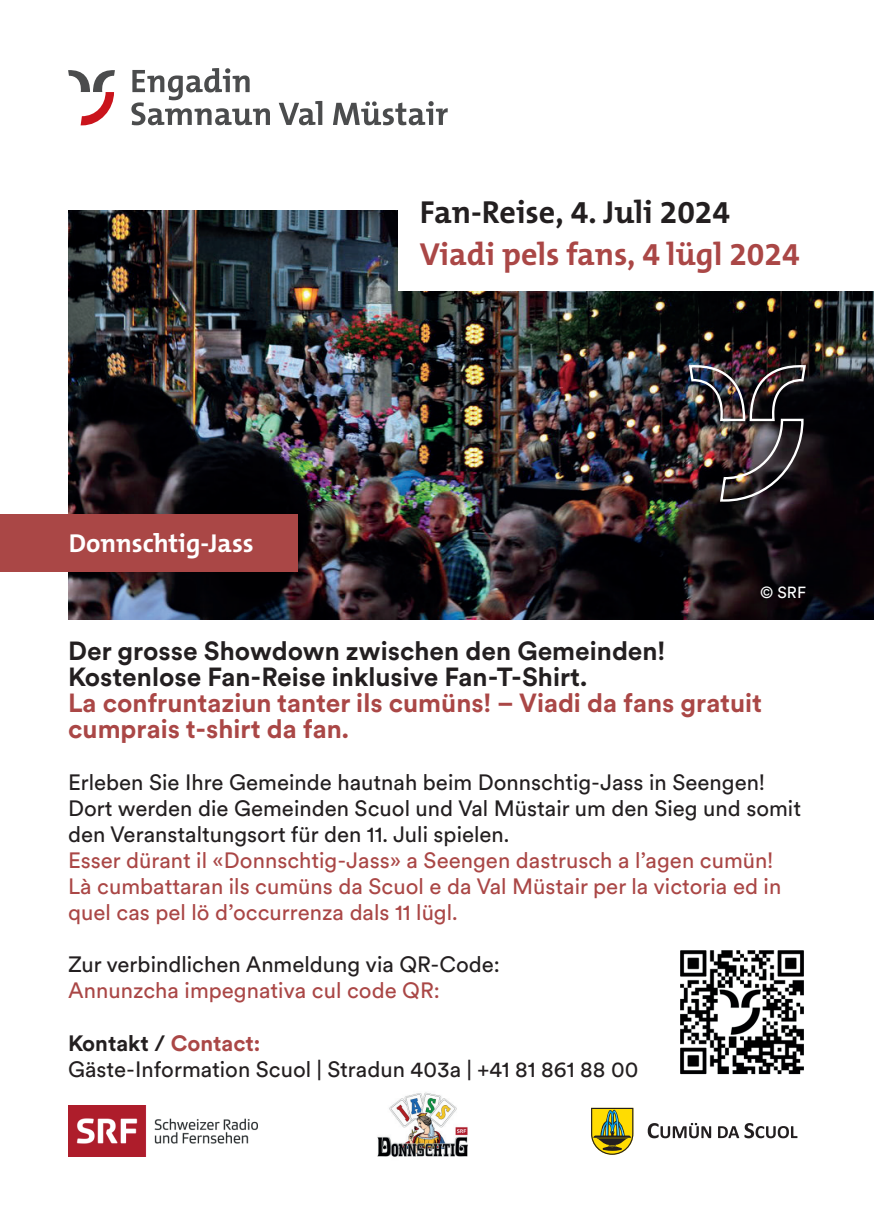
<style>
.page{position:relative;width:874px;height:1225px;background:#fff}
.page>*{position:absolute;margin:0;border:0;box-sizing:border-box;transform-origin:0 0}
.t1{font:700 32px "The Mix B W7";color:#aa4746}
.t2{font:700 32px "The Mix B W7";color:#231f20}
.t3{font:700 26px "Circulargraubuenden";color:#231f20}
.t4{font:700 26px/26px "Circulargraubuenden";color:#aa4746}
.t5{font:700 26px "The Mix B W7";color:#fff}
.t6{font:22px/26px "Circulargraubuenden";color:#231f20}
.t7{font:22px/26px "Circulargraubuenden";color:#aa4746}
.t8{font:700 22px "Circulargraubuenden";color:#231f20}
.t9{font:16px "Circulargraubuenden";color:#fff}
.s1{color:#aa4746}
</style>
<div class="page">
<img style="left:68px;top:1105px;width:189px;height:51px">
<img style="left:377px;top:1092px;width:91px;height:65px">
<svg style="left:647px;top:1123px;width:150px;height:15px"></svg>
<svg style="left:591px;top:1107px;width:42px;height:47px;background:#a8a035"></svg>
<img style="left:69px;top:211px;width:804px;height:408px">
<div style="left:398px;top:117px;width:475px;height:174px;background:#fff"></div>
<img style="left:688px;top:365px;width:117px;height:136px">
<img style="left:680px;top:950px;width:124px;height:125px">
<div style="left:0;top:514px;width:297px;height:58px;background:#aa4746"></div>
<svg style="left:68px;top:70px;width:47px;height:55px"></svg>
<svg style="left:131px;top:68px;width:139px;height:57px"></svg>
<svg style="left:278px;top:101px;width:44px;height:24px"></svg>
<svg style="left:333px;top:101px;width:114px;height:24px"></svg>
<p class="t5" style="left:69px;top:526px;width:186px">Donnschtig-Jass</p>
<p class="t2" style="left:420px;top:191px;width:311px">Fan-Reise, 4. Juli 2024</p>
<p class="t1" style="left:420px;top:233px;width:381px">Viadi pels fans, 4 lügl 2024</p>
<p class="t9" style="left:759px;top:581px;width:47px">© SRF</p>
<p class="t3" style="left:68px;top:633px;width:598px">Der grosse Showdown zwischen den Gemeinden!</p>
<p class="t3" style="left:68px;top:659px;width:520px">Kostenlose Fan-Reise inklusive Fan-T-Shirt.</p>
<p class="t4" style="left:68px;top:689px;width:695px">La confruntaziun tanter ils cumüns! – Viadi da fans gratuit cumprais t-shirt da fan.</p>
<p class="t6" style="left:68px;top:768px;width:734px">Erleben Sie Ihre Gemeinde hautnah beim Donnschtig-Jass in Seengen!<br>Dort werden die Gemeinden Scuol und Val Müstair um den Sieg und somit den Veranstaltungsort für den 11. Juli spielen.</p>
<p class="t7" style="left:68px;top:846px;width:706px">Esser dürant il «Donnschtig-Jass» a Seengen dastrusch a l’agen cumün!</p>
<p class="t7" style="left:68px;top:872px;width:714px">Là cumbattaran ils cumüns da Scuol e da Val Müstair per la victoria ed in quel cas pel lö d’occurrenza dals 11 lügl.</p>
<p class="t6" style="left:68px;top:950px;width:433px">Zur verbindlichen Anmeldung via QR-Code:</p>
<p class="t7" style="left:68px;top:976px;width:373px">Annunzcha impegnativa cul code QR:</p>
<p class="t8" style="left:68px;top:1027px;width:194px">Kontakt / <span class="s1">Contact:</span></p>
<p class="t6" style="left:68px;top:1054px;width:571px">Gäste-Information Scuol | Stradun 403a | +41 81 861 88 00</p>
</div>
